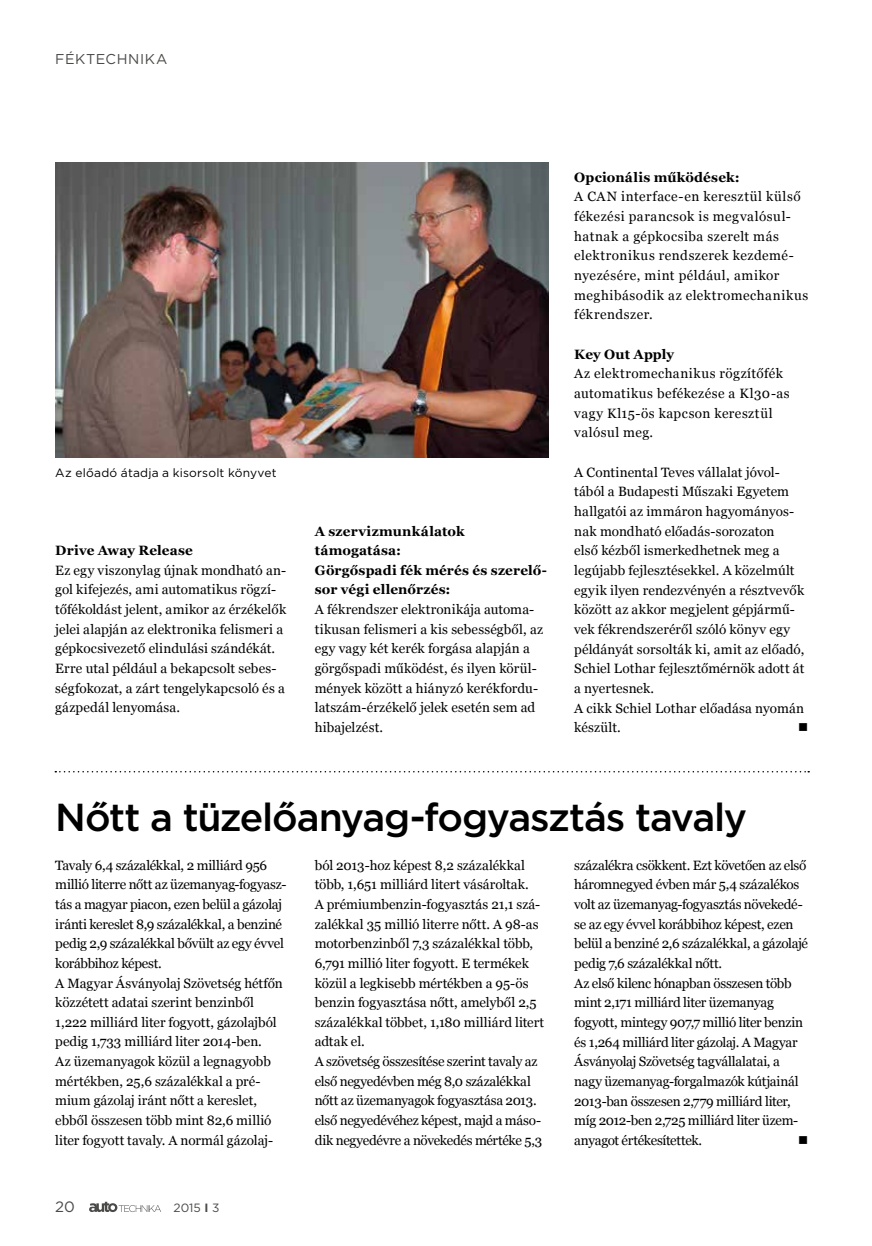
<style>
.page{position:relative;width:872px;height:1246px;background:#fff}
.page>*{position:absolute;margin:0;border:0;box-sizing:border-box;transform-origin:0 0}
.t1{font:500 39px "Gotham";letter-spacing:-.03em;color:#000}
.t2{font:15px "Gotham";color:#4a4a49}
.t3{font:14.25px "Gotham";letter-spacing:.04em;color:#4a4a49}
.t4{font:13.5px/19.6px "Georgia";color:#000}
.t5{font:13.5px/19.6px "Georgia";letter-spacing:-.02em;color:#000}
.t6{font:13.5px/19.6px "Georgia";letter-spacing:.04em;color:#000}
.t7{font:700 13.5px/19.6px "Georgia";letter-spacing:.01em;color:#000}
.t8{font:13.5px/19.6px "Georgia";letter-spacing:.035em;color:#000}
.t9{font:13.5px "Wingdings";color:#000}
.t10{font:12px "Gotham";letter-spacing:.015em;color:#000}
.t11{font:12px "Gotham";color:#4a4a49}
.s1{font-weight:700}
</style>
<div class="page">
<svg style="left:89px;top:1202px;width:72px;height:10px"></svg>
<img style="left:55px;top:162px;width:494px;height:295px">
<svg style="left:55px;top:771px;width:754px;height:1px"></svg>
<p class="t3" style="left:55px;top:50px;width:114px">FÉKTECHNIKA</p>
<p class="t10" style="left:55px;top:465px;width:223px">Az előadó átadja a kisorsolt könyvet</p>
<p class="t7" style="left:55px;top:540px;width:139px">Drive Away Release</p>
<p class="t4" style="left:55px;top:560px;width:232px">Ez egy viszonylag újnak mondható an&shy;gol kifejezés, ami automatikus rögzí&shy;tőfékoldást jelent, amikor az érzékelők jelei alapján az elektronika felismeri a gépkocsivezető elindulási szándékát.<br>Erre utal például a bekapcsolt sebes&shy;ségfokozat, a zárt tengelykapcsoló és a gázpedál lenyomása.</p>
<p class="t7" style="left:315px;top:520px;width:234px">A szervizmunkálatok támogatása:<br>Görgőspadi fék mérés és szerelő&shy;sor végi ellenőrzés:</p>
<p class="t4" style="left:315px;top:599px;width:230px">A fékrendszer elektronikája automa&shy;tikusan felismeri a kis sebességből, az egy vagy két kerék forgása alapján a görgőspadi működést, és ilyen körül&shy;mények között a hiányzó kerékfordu&shy;latszám-érzékelő jelek esetén sem ad hibajelzést.</p>
<p class="t7" style="left:574px;top:167px;width:167px">Opcionális működések:</p>
<p class="t6" style="left:574px;top:186px;width:235px">A CAN interface-en keresztül külső fékezési parancsok is megvalósul&shy;hatnak a gépkocsiba szerelt más elektronikus rendszerek kezdemé&shy;nyezésére, mint például, amikor meghibásodik az elektromechanikus fékrendszer.</p>
<p class="t7" style="left:574px;top:343px;width:101px">Key Out Apply</p>
<p class="t8" style="left:574px;top:363px;width:217px">Az elektromechanikus rögzítőfék automatikus befékezése a Kl30-as vagy Kl15-ös kapcson keresztül valósul meg.</p>
<p class="t4" style="left:574px;top:462px;width:232px">A Continental Teves vállalat jóvol&shy;tából a Budapesti Műszaki Egyetem hallgatói az immáron hagyományos&shy;nak mondható előadás-sorozaton<br>első kézből ismerkedhetnek meg a legújabb fejlesztésekkel. A közelmúlt egyik ilyen rendezvényén a résztvevők között az akkor megjelent gépjármű&shy;vek fékrendszeréről szóló könyv egy példányát sorsolták ki, amit az előadó, Schiel Lothar fejlesztőmérnök adott át a nyertesnek.<br>A cikk Schiel Lothar előadása nyomán készült.</p>
<p class="t9" style="left:798px;top:720px;width:12px">■</p>
<h1 class="t1" style="left:55px;top:791px;width:693px">Nőtt a tüzelőanyag-fogyasztás tavaly</h1>
<p class="t4" style="left:315px;top:854px;width:231px">ból 2013-hoz képest 8,2 százalékkal több, 1,651 milliárd litert vásároltak.<br>A prémiumbenzin-fogyasztás 21,1 szá&shy;zalékkal 35 millió literre nőtt. A 98-as motorbenzinből 7,3 százalékkal több, 6,791 millió liter fogyott. E termékek közül a legkisebb mértékben a 95-ös benzin fogyasztása nőtt, amelyből 2,5 százalékkal többet, 1,180 milliárd litert adtak el.<br>A szövetség összesítése szerint tavaly az első negyedévben még 8,0 százalékkal nőtt az üzemanyagok fogyasztása 2013. első negyedévéhez képest, majd a máso&shy;dik negyedévre a növekedés mértéke 5,3</p>
<p class="t5" style="left:574px;top:854px;width:235px">százalékra csökkent. Ezt követően az első háromnegyed évben már 5,4 százalékos volt az üzemanyag-fogyasztás növekedé&shy;se az egy évvel korábbihoz képest, ezen belül a benziné 2,6 százalékkal, a gázolajé pedig 7,6 százalékkal nőtt.<br>Az első kilenc hónapban összesen több mint 2,171 milliárd liter üzemanyag fogyott, mintegy 907,7 millió liter benzin és 1,264 milliárd liter gázolaj. A Magyar Ásványolaj Szövetség tagvállalatai, a nagy üzemanyag-forgalmazók kútjainál 2013-ban összesen 2,779 milliárd liter, míg 2012-ben 2,725 milliárd liter üzem&shy;anyagot értékesítettek.</p>
<p class="t4" style="left:55px;top:854px;width:233px">Tavaly 6,4 százalékkal, 2 milliárd 956 millió literre nőtt az üzemanyag-fogyasz&shy;tás a magyar piacon, ezen belül a gázolaj iránti kereslet 8,9 százalékkal, a benziné pedig 2,9 százalékkal bővült az egy évvel korábbihoz képest.<br>A Magyar Ásványolaj Szövetség hétfőn közzétett adatai szerint benzinből 1,222 milliárd liter fogyott, gázolajból pedig 1,733 milliárd liter 2014-ben.<br>Az üzemanyagok közül a legnagyobb mértékben, 25,6 százalékkal a pré&shy;mium gázolaj iránt nőtt a kereslet, ebből összesen több mint 82,6 millió liter fogyott tavaly. A normál gázolaj-</p>
<p class="t9" style="left:798px;top:1133px;width:12px">■</p>
<p class="t2" style="left:55px;top:1197px;width:21px">20</p>
<p class="t11" style="left:173px;top:1200px;width:47px">2015 <span class="s1">I</span> 3</p>
</div>
